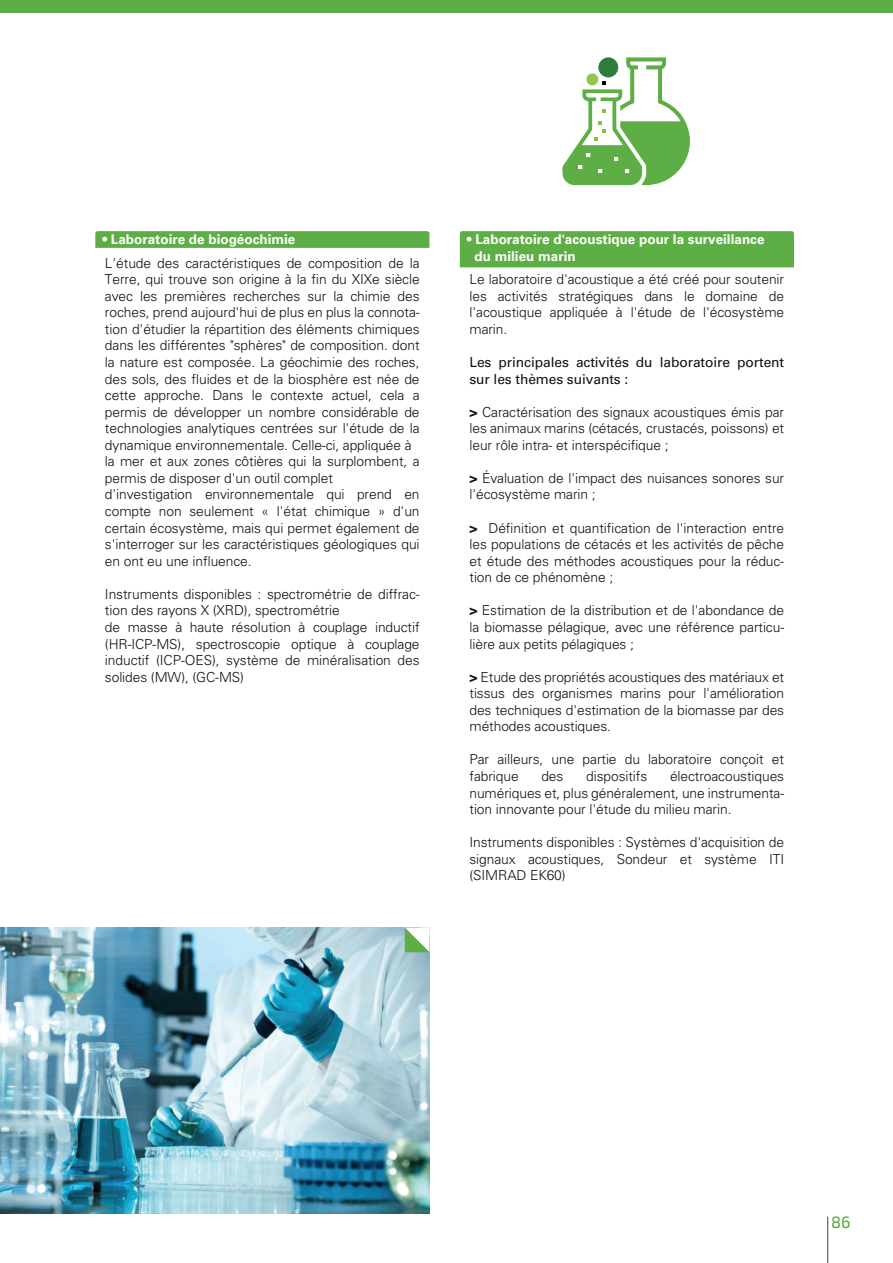
<style>
.page{position:relative;width:893px;height:1263px;background:#fff}
.page>*{position:absolute;margin:0;border:0;box-sizing:border-box;transform-origin:0 0}
.t1{font:500 16.5px "Exo 2";color:#5daf45}
.t2{font:300 13.8px/16.5px "Univers LT Std";letter-spacing:-.005em;color:#111013;text-align:justify}
.t3{font:13.8px/16.5px "Univers LT Std";letter-spacing:-.005em;color:#111013}
.t4{font:700 13.5px/16.2px "Univers LT Std";color:#fff}
.s1{font-weight:700}
</style>
<div class="page">
<hr style="left:827px;top:1216px;width:1px;height:47px;background:#434343">
<div style="left:0;top:0;width:893px;height:13px;background:#5daf45"></div>
<img style="left:0;top:927px;width:429px;height:287px">
<svg style="left:405px;top:927px;width:24px;height:25px"></svg>
<div style="left:460px;top:231px;width:334px;height:36px;background:#5daf45"></div>
<svg style="left:95px;top:231px;width:334px;height:17px;background:#5fb047"></svg>
<svg style="left:562px;top:57px;width:128px;height:128px"></svg>
<p class="t4" style="left:102px;top:232px;width:195px">• Laboratoire de biogéochimie</p>
<p class="t2" style="left:105px;top:254px;width:316px;text-align:left">L'étude des caractéristiques de composition de la Terre, qui trouve son origine à la fin du XIXe siècle avec les premières recherches sur la chimie des roches, prend aujourd'hui de plus en plus la connota&shy;tion d'étudier la répartition des éléments chimiques dans les différentes "sphères" de composition. dont la nature est composée. La géochimie des roches, des sols, des fluides et de la biosphère est née de cette approche. Dans le contexte actuel, cela a permis de développer un nombre considérable de technologies analytiques centrées sur l'étude de la dynamique environnementale. Celle-ci, appliquée à la mer et aux zones côtières qui la surplombent, a permis de disposer d'un outil complet d'investigation environnementale qui prend en compte non seulement « l'état chimique » d'un certain écosystème, mais qui permet également de s'interroger sur les caractéristiques géologiques qui en ont eu une influence.</p>
<p class="t2" style="left:105px;top:586px;width:316px;text-align:left">Instruments disponibles : spectrométrie de diffrac&shy;tion des rayons X (XRD), spectrométrie<br>de masse à haute résolution à couplage inductif (HR-ICP-MS), spectroscopie optique à couplage inductif (ICP-OES), système de minéralisation des solides (MW), (GC-MS)</p>
<p class="t4" style="left:474px;top:232px;width:292px;text-indent:-8px">• Laboratoire d'acoustique pour la surveillance du milieu marin</p>
<p class="t2" style="left:469px;top:271px;width:316px">Le laboratoire d'acoustique a été créé pour soutenir les activités stratégiques dans le domaine de l'acoustique appliquée à l'étude de l'écosystème marin.</p>
<p class="t3" style="left:469px;top:354px;width:316px">Les principales activités du laboratoire portent sur les thèmes suivants :</p>
<p class="t2" style="left:469px;top:403px;width:316px"><span class="s1">&gt;</span> Caractérisation des signaux acoustiques émis par les animaux marins (cétacés, crustacés, poissons) et leur rôle intra- et interspécifique ;</p>
<p class="t2" style="left:469px;top:470px;width:316px"><span class="s1">&gt;</span> Évaluation de l'impact des nuisances sonores sur l'écosystème marin ;</p>
<p class="t2" style="left:469px;top:519px;width:316px"><span class="s1">&gt;</span> Définition et quantification de l'interaction entre les populations de cétacés et les activités de pêche et étude des méthodes acoustiques pour la réduc&shy;tion de ce phénomène ;</p>
<p class="t2" style="left:469px;top:602px;width:316px"><span class="s1">&gt;</span> Estimation de la distribution et de l'abondance de la biomasse pélagique, avec une référence particu&shy;lière aux petits pélagiques ;</p>
<p class="t2" style="left:469px;top:668px;width:316px"><span class="s1">&gt;</span> Etude des propriétés acoustiques des matériaux et tissus des organismes marins pour l'amélioration des techniques d'estimation de la biomasse par des méthodes acoustiques.</p>
<p class="t2" style="left:469px;top:751px;width:316px">Par ailleurs, une partie du laboratoire conçoit et fabrique</p>
<p class="t2" style="left:541px;top:768px;width:24px">des</p>
<p class="t2" style="left:586px;top:768px;width:63px">dispositifs</p>
<p class="t2" style="left:469px;top:768px;width:316px;text-indent:201px">électroacoustiques numériques et, plus généralement, une instrumenta&shy;tion innovante pour l'étude du milieu marin.</p>
<p class="t2" style="left:469px;top:834px;width:316px">Instruments disponibles : Systèmes d'acquisition de signaux acoustiques, Sondeur et système ITI (SIMRAD EK60)</p>
<p class="t1" style="left:831px;top:1213px;width:21px">86</p>
</div>
